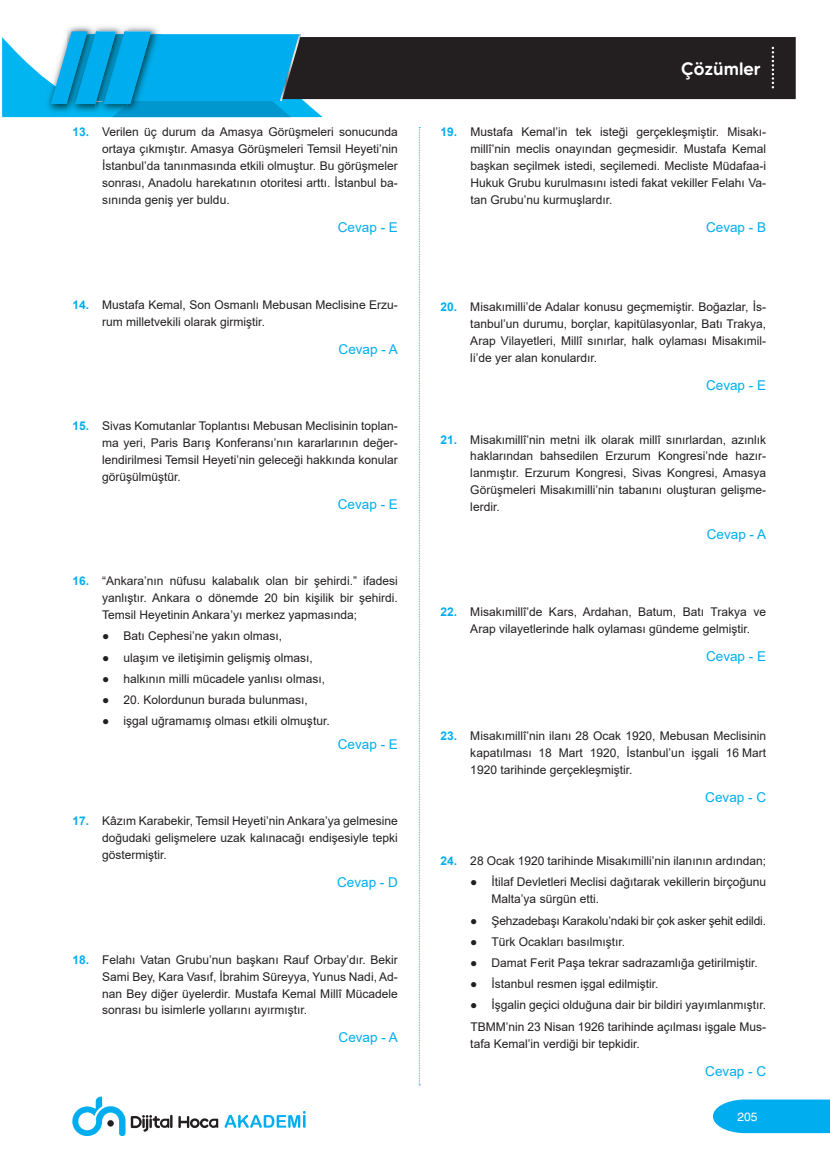
<style>
.page{position:relative;width:830px;height:1170px;background:#fff}
.page>*{position:absolute;margin:0;border:0;box-sizing:border-box;transform-origin:0 0}
.t1{font:500 18px "MADE Tommy Soft";color:#fff}
.CEVAP{font:13.5px "Arial";color:#00aeef}
.Çözüm_devam{font:12px/17px "Arial";color:#231f20;text-align:justify}
.t2{font:12px "yargi Helvetica";color:#fff}
.s1{font-weight:700;color:#00aeef}
</style>
<div class="page">
<svg style="left:713px;top:1099px;width:116px;height:33px;background:#11b3f0"></svg>
<svg style="left:72px;top:1096px;width:53px;height:39px"></svg>
<svg style="left:107px;top:1119px;width:7px;height:7px"></svg>
<svg style="left:224px;top:1111px;width:81px;height:16px"></svg>
<svg style="left:178px;top:1116px;width:40px;height:12px"></svg>
<svg style="left:131px;top:1114px;width:41px;height:17px"></svg>
<svg style="left:418px;top:127px;width:2px;height:958px"></svg>
<div style="left:322px;top:37px;width:473px;height:62px;background:#231f20"></div>
<svg style="left:2px;top:26px;width:320px;height:91px;background:#2babda"></svg>
<svg style="left:771px;top:47px;width:2px;height:41px"></svg>
<p class="Çözüm_devam" style="left:102px;top:124px;width:297px;text-indent:-30px"><span class="s1">13.</span> Verilen üç durum da Amasya Görüşmeleri sonucunda ortaya çıkmıştır. Amasya Görüşmeleri Temsil Heyeti’nin İstanbul’da tanınmasında etkili olmuştur. Bu görüşmeler sonrası, Anadolu harekatının otoritesi arttı. İstanbul ba&shy;sınında geniş yer buldu.</p>
<p class="CEVAP" style="left:338px;top:218px;width:62px">Cevap - E</p>
<p class="Çözüm_devam" style="left:102px;top:296px;width:297px;text-indent:-30px"><span class="s1">14.</span> Mustafa Kemal, Son Osmanlı Mebusan Meclisine Erzu&shy;rum milletvekili olarak girmiştir.</p>
<p class="CEVAP" style="left:338px;top:339px;width:61px">Cevap - A</p>
<p class="Çözüm_devam" style="left:102px;top:417px;width:297px;text-indent:-30px"><span class="s1">15.</span> Sivas Komutanlar Toplantısı Mebusan Meclisinin toplan&shy;ma yeri, Paris Barış Konferansı’nın kararlarının değer&shy;lendirilmesi Temsil Heyeti’nin geleceği hakkında konular görüşülmüştür.</p>
<p class="CEVAP" style="left:338px;top:494px;width:62px">Cevap - E</p>
<p class="Çözüm_devam" style="left:102px;top:572px;width:297px;text-indent:-30px"><span class="s1">16.</span> “Ankara’nın nüfusu kalabalık olan bir şehirdi.” ifadesi yanlıştır. Ankara o dönemde 20 bin kişilik bir şehirdi.<br>Temsil Heyetinin Ankara’yı merkez yapmasında;</p>
<p class="Çözüm_devam" style="left:102px;top:627px;width:181px">● Batı Cephesi’ne yakın olması,</p>
<p class="Çözüm_devam" style="left:102px;top:648px;width:212px">● ulaşım ve iletişimin gelişmiş olması,</p>
<p class="Çözüm_devam" style="left:102px;top:670px;width:224px">● halkının milli mücadele yanlısı olması,</p>
<p class="Çözüm_devam" style="left:102px;top:691px;width:207px">● 20. Kolordunun burada bulunması,</p>
<p class="Çözüm_devam" style="left:102px;top:712px;width:229px">● işgal uğramamış olması etkili olmuştur.</p>
<p class="CEVAP" style="left:338px;top:734px;width:62px">Cevap - E</p>
<p class="Çözüm_devam" style="left:102px;top:812px;width:297px;text-indent:-30px"><span class="s1">17.</span> Kâzım Karabekir, Temsil Heyeti’nin Ankara’ya gelmesine doğudaki gelişmelere uzak kalınacağı endişesiyle tepki göstermiştir.</p>
<p class="CEVAP" style="left:337px;top:873px;width:62px">Cevap - D</p>
<p class="Çözüm_devam" style="left:102px;top:950px;width:297px;text-indent:-30px"><span class="s1">18.</span> Felahı Vatan Grubu’nun başkanı Rauf Orbay’dır. Bekir Sami Bey, Kara Vasıf, İbrahim Süreyya, Yunus Nadi, Ad&shy;nan Bey diğer üyelerdir. Mustafa Kemal Millî Mücadele sonrası bu isimlerle yollarını ayırmıştır.</p>
<p class="CEVAP" style="left:338px;top:1028px;width:61px">Cevap - A</p>
<h1 class="t1" style="left:680px;top:57px;width:81px">Çözümler</h1>
<p class="Çözüm_devam" style="left:470px;top:124px;width:297px;text-indent:-30px"><span class="s1">19.</span> Mustafa Kemal’in tek isteği gerçekleşmiştir. Misakı&shy;millî’nin meclis onayından geçmesidir. Mustafa Kemal başkan seçilmek istedi, seçilemedi. Mecliste Müdafaa-i Hukuk Grubu kurulmasını istedi fakat vekiller Felahı Va&shy;tan Grubu’nu kurmuşlardır.</p>
<p class="CEVAP" style="left:705px;top:218px;width:62px">Cevap - B</p>
<p class="Çözüm_devam" style="left:470px;top:298px;width:297px;text-indent:-30px"><span class="s1">20.</span> Misakımilli’de Adalar konusu geçmemiştir. Boğazlar, İs&shy;tanbul’un durumu, borçlar, kapitülasyonlar, Batı Trakya, Arap Vilayetleri, Millî sınırlar, halk oylaması Misakımil&shy;li’de yer alan konulardır.</p>
<p class="CEVAP" style="left:705px;top:376px;width:62px">Cevap - E</p>
<p class="Çözüm_devam" style="left:470px;top:430px;width:297px;text-indent:-30px"><span class="s1">21.</span> Misakımillî’nin metni ilk olarak millî sınırlardan, azınlık haklarından bahsedilen Erzurum Kongresi’nde hazır&shy;lanmıştır. Erzurum Kongresi, Sivas Kongresi, Amasya Görüşmeleri Misakımilli’nin tabanını oluşturan gelişme&shy;lerdir.</p>
<p class="CEVAP" style="left:706px;top:525px;width:61px">Cevap - A</p>
<p class="Çözüm_devam" style="left:470px;top:603px;width:297px;text-indent:-30px"><span class="s1">22.</span> Misakımillî’de Kars, Ardahan, Batum, Batı Trakya ve<br>Arap vilayetlerinde halk oylaması gündeme gelmiştir.</p>
<p class="CEVAP" style="left:705px;top:646px;width:62px">Cevap - E</p>
<p class="Çözüm_devam" style="left:470px;top:726px;width:297px;text-indent:-30px"><span class="s1">23.</span> Misakımillî’nin ilanı 28 Ocak 1920, Mebusan Meclisinin kapatılması 18 Mart 1920, İstanbul’un işgali 16 Mart 1920 tarihinde gerçekleşmiştir.</p>
<p class="CEVAP" style="left:705px;top:787px;width:62px">Cevap - C</p>
<p class="Çözüm_devam" style="left:440px;top:852px;width:327px"><span class="s1">24.</span> 28 Ocak 1920 tarihinde Misakımilli’nin ilanının ardından;</p>
<p class="Çözüm_devam" style="left:491px;top:873px;width:276px;text-indent:-21px">● İtilaf Devletleri Meclisi dağıtarak vekillerin birçoğunu<br>Malta’ya sürgün etti.</p>
<p class="Çözüm_devam" style="left:470px;top:911px;width:297px">● Şehzadebaşı Karakolu’ndaki bir çok asker şehit edildi.</p>
<p class="Çözüm_devam" style="left:470px;top:932px;width:156px">● Türk Ocakları basılmıştır.</p>
<p class="Çözüm_devam" style="left:470px;top:954px;width:289px">● Damat Ferit Paşa tekrar sadrazamlığa getirilmiştir.</p>
<p class="Çözüm_devam" style="left:470px;top:975px;width:189px">● İstanbul resmen işgal edilmiştir.</p>
<p class="Çözüm_devam" style="left:470px;top:996px;width:297px">● İşgalin geçici olduğuna dair bir bildiri yayımlanmıştır.</p>
<p class="Çözüm_devam" style="left:470px;top:1017px;width:297px">TBMM’nin 23 Nisan 1926 tarihinde açılması işgale Mus&shy;tafa Kemal’in verdiği bir tepkidir.</p>
<p class="CEVAP" style="left:705px;top:1061px;width:62px">Cevap - C</p>
<p class="t2" style="left:737px;top:1109px;width:22px">205</p>
</div>
